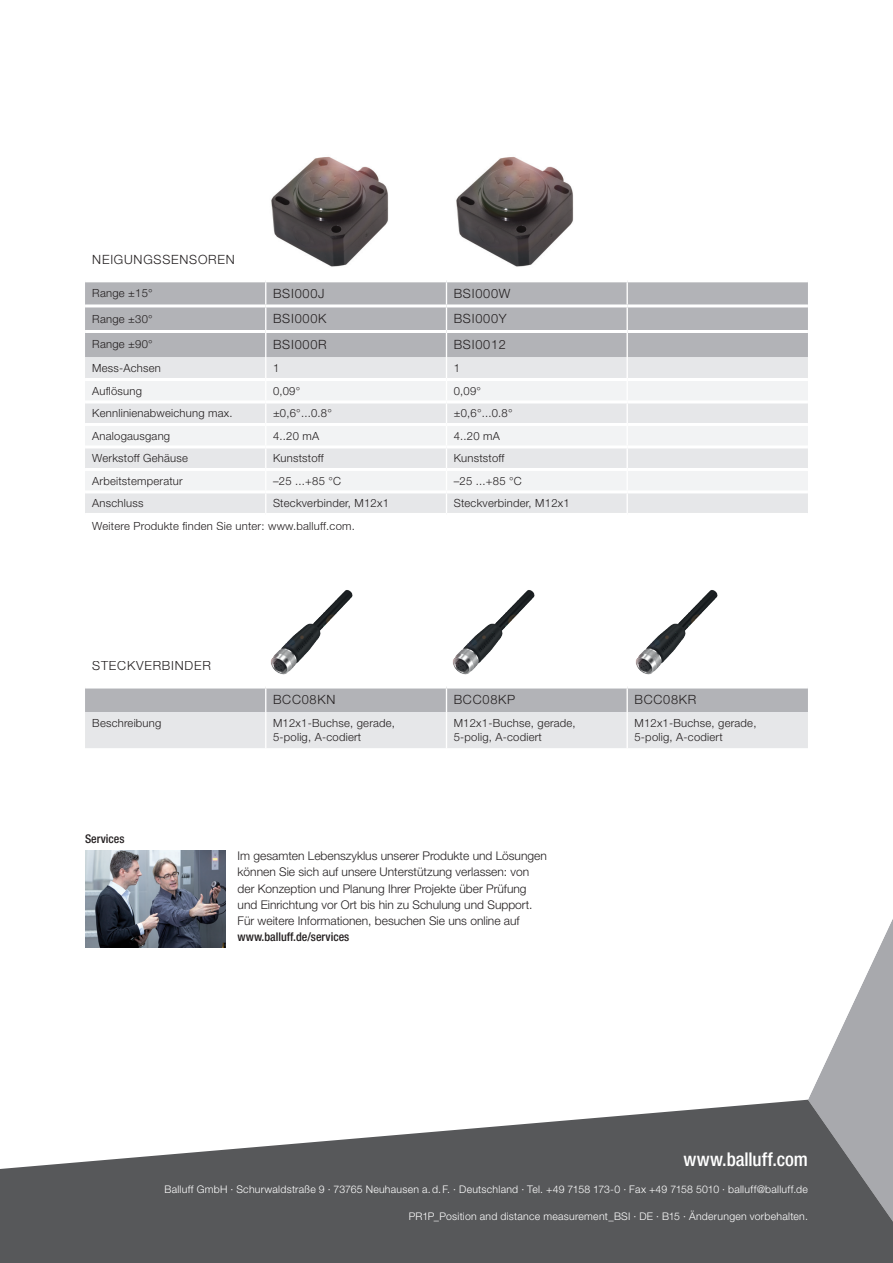
<style>
.page{position:relative;width:893px;height:1263px;background:#fff}
.page>*{position:absolute;margin:0;border:0;box-sizing:border-box;transform-origin:0 0}
.t1{font:500 condensed 19.05px "Helvetica Neue LT Pro";color:#fff}
.t2{font:300 12.75px "Helvetica Neue LT Pro";letter-spacing:.06em;color:#231f20}
.t3{font:300 12px/16.2px "Helvetica Neue LT Pro";color:#231f20}
.t4{font:500 condensed 12px "Helvetica Neue LT Pro";color:#231f20}
.t5{font:300 11.25px/13.5px "Helvetica Neue LT Pro";letter-spacing:.02em;color:#231f20}
.t6{font:300 10.5px "Helvetica Neue LT Pro";letter-spacing:.025em;color:#fff}
</style>
<div class="page">
<svg style="left:85px;top:919px;width:808px;height:181px"></svg>
<svg style="left:0;top:1100px;width:893px;height:163px;fill:#57585a"></svg>
<img style="left:85px;top:850px;width:141px;height:97px">
<img style="left:271px;top:157px;width:118px;height:110px">
<div style="left:85px;top:282px;width:723px;height:75px;background:#b2b3b7"></div>
<div style="left:85px;top:357px;width:723px;height:156px;background:#e6e7e9"></div>
<svg style="left:85px;top:381px;width:723px;height:109px;fill:#f2f3f4"></svg>
<hr style="left:626px;top:357px;width:2px;height:21px;background:#fff">
<svg style="left:626px;top:381px;width:2px;height:19px"></svg>
<hr style="left:626px;top:403px;width:2px;height:20px;background:#fff">
<svg style="left:626px;top:426px;width:2px;height:19px"></svg>
<hr style="left:626px;top:448px;width:2px;height:20px;background:#fff">
<svg style="left:626px;top:471px;width:2px;height:19px"></svg>
<hr style="left:626px;top:493px;width:2px;height:20px;background:#fff">
<hr style="left:626px;top:282px;width:2px;height:22px;background:#fff">
<hr style="left:626px;top:307px;width:2px;height:23px;background:#fff">
<svg style="left:265px;top:282px;width:1px;height:231px"></svg>
<svg style="left:446px;top:282px;width:1px;height:231px"></svg>
<hr style="left:626px;top:333px;width:2px;height:24px;background:#fff">
<hr style="left:85px;top:304px;width:181px;height:3px;background:#fff">
<hr style="left:266px;top:304px;width:180px;height:3px;background:#fff">
<hr style="left:446px;top:304px;width:181px;height:3px;background:#fff">
<hr style="left:627px;top:304px;width:181px;height:3px;background:#fff">
<hr style="left:85px;top:330px;width:181px;height:3px;background:#fff">
<hr style="left:266px;top:330px;width:180px;height:3px;background:#fff">
<hr style="left:446px;top:330px;width:181px;height:3px;background:#fff">
<hr style="left:627px;top:330px;width:181px;height:3px;background:#fff">
<hr style="left:85px;top:378px;width:181px;height:3px;background:#fff">
<hr style="left:266px;top:378px;width:180px;height:3px;background:#fff">
<hr style="left:446px;top:378px;width:181px;height:3px;background:#fff">
<hr style="left:627px;top:378px;width:181px;height:3px;background:#fff">
<hr style="left:85px;top:400px;width:181px;height:3px;background:#fff">
<hr style="left:266px;top:400px;width:180px;height:3px;background:#fff">
<hr style="left:446px;top:400px;width:181px;height:3px;background:#fff">
<hr style="left:627px;top:400px;width:181px;height:3px;background:#fff">
<hr style="left:85px;top:423px;width:181px;height:3px;background:#fff">
<hr style="left:266px;top:423px;width:180px;height:3px;background:#fff">
<hr style="left:446px;top:423px;width:181px;height:3px;background:#fff">
<hr style="left:627px;top:423px;width:181px;height:3px;background:#fff">
<hr style="left:85px;top:445px;width:181px;height:3px;background:#fff">
<hr style="left:266px;top:445px;width:180px;height:3px;background:#fff">
<hr style="left:446px;top:445px;width:181px;height:3px;background:#fff">
<hr style="left:627px;top:445px;width:181px;height:3px;background:#fff">
<hr style="left:85px;top:468px;width:181px;height:3px;background:#fff">
<hr style="left:266px;top:468px;width:180px;height:3px;background:#fff">
<hr style="left:446px;top:468px;width:181px;height:3px;background:#fff">
<hr style="left:627px;top:468px;width:181px;height:3px;background:#fff">
<hr style="left:85px;top:490px;width:181px;height:3px;background:#fff">
<hr style="left:266px;top:490px;width:180px;height:3px;background:#fff">
<hr style="left:446px;top:490px;width:181px;height:3px;background:#fff">
<hr style="left:627px;top:490px;width:181px;height:3px;background:#fff">
<img style="left:456px;top:157px;width:118px;height:110px">
<svg style="left:85px;top:688px;width:723px;height:60px"></svg>
<hr style="left:626px;top:688px;width:2px;height:24px;background:#fff">
<img style="left:270px;top:590px;width:83px;height:85px">
<img style="left:452px;top:590px;width:83px;height:85px">
<img style="left:635px;top:590px;width:83px;height:85px">
<p class="t2" style="left:92px;top:252px;width:144px">NEIGUNGSSENSOREN</p>
<p class="t5" style="left:92px;top:286px;width:62px">Range ±15°</p>
<p class="t2" style="left:273px;top:285px;width:53px">BSI000J</p>
<p class="t2" style="left:454px;top:285px;width:58px">BSI000W</p>
<p class="t5" style="left:92px;top:312px;width:62px">Range ±30°</p>
<p class="t2" style="left:273px;top:311px;width:55px">BSI000K</p>
<p class="t2" style="left:454px;top:311px;width:55px">BSI000Y</p>
<p class="t5" style="left:92px;top:337px;width:62px">Range ±90°</p>
<p class="t2" style="left:273px;top:336px;width:55px">BSI000R</p>
<p class="t2" style="left:454px;top:336px;width:54px">BSI0012</p>
<p class="t5" style="left:92px;top:361px;width:70px">Mess-Achsen</p>
<p class="t5" style="left:273px;top:361px;width:8px">1</p>
<p class="t5" style="left:454px;top:361px;width:8px">1</p>
<p class="t5" style="left:92px;top:384px;width:51px">Auflösung</p>
<p class="t5" style="left:273px;top:384px;width:29px">0,09°</p>
<p class="t5" style="left:454px;top:384px;width:29px">0,09°</p>
<p class="t5" style="left:92px;top:406px;width:142px">Kennlinienabweichung max.</p>
<p class="t5" style="left:273px;top:406px;width:60px">±0,6°...0.8°</p>
<p class="t5" style="left:454px;top:406px;width:60px">±0,6°...0.8°</p>
<p class="t5" style="left:92px;top:429px;width:79px">Analogausgang</p>
<p class="t5" style="left:273px;top:429px;width:48px">4..20 mA</p>
<p class="t5" style="left:454px;top:429px;width:48px">4..20 mA</p>
<p class="t5" style="left:92px;top:451px;width:97px">Werkstoff Gehäuse</p>
<p class="t5" style="left:273px;top:451px;width:52px">Kunststoff</p>
<p class="t5" style="left:454px;top:451px;width:52px">Kunststoff</p>
<p class="t5" style="left:92px;top:474px;width:92px">Arbeitstemperatur</p>
<p class="t5" style="left:273px;top:474px;width:70px">–25 ...+85 °C</p>
<p class="t5" style="left:454px;top:474px;width:70px">–25 ...+85 °C</p>
<p class="t5" style="left:92px;top:496px;width:53px">Anschluss</p>
<p class="t5" style="left:273px;top:496px;width:117px">Steckverbinder, M12x1</p>
<p class="t5" style="left:454px;top:496px;width:117px">Steckverbinder, M12x1</p>
<p class="t5" style="left:92px;top:519px;width:264px">Weitere Produkte finden Sie unter: www.balluff.com.</p>
<p class="t2" style="left:92px;top:658px;width:120px">STECKVERBINDER</p>
<p class="t2" style="left:273px;top:692px;width:64px">BCC08KN</p>
<p class="t2" style="left:454px;top:692px;width:63px">BCC08KP</p>
<p class="t2" style="left:634px;top:692px;width:63px">BCC08KR</p>
<p class="t5" style="left:92px;top:716px;width:71px">Beschreibung</p>
<p class="t5" style="left:273px;top:716px;width:124px">M12x1-Buchse, gerade,<br>5-polig, A-codiert</p>
<p class="t5" style="left:454px;top:716px;width:124px">M12x1-Buchse, gerade,<br>5-polig, A-codiert</p>
<p class="t5" style="left:634px;top:716px;width:124px">M12x1-Buchse, gerade,<br>5-polig, A-codiert</p>
<p class="t4" style="left:85px;top:831px;width:41px">Services</p>
<p class="t3" style="left:238px;top:847px;width:311px">Im gesamten Lebenszyklus unserer Produkte und Lösungen können Sie sich auf unsere Unterstützung verlassen: von der Konzeption und Planung Ihrer Projekte über Prüfung und Einrichtung vor Ort bis hin zu Schulung und Support.<br>Für weitere Informationen, besuchen Sie uns online auf</p>
<p class="t4" style="left:238px;top:929px;width:113px">www.balluff.de/services</p>
<h1 class="t1" style="left:683px;top:1148px;width:126px">www.balluff.com</h1>
<p class="t6" style="left:164px;top:1183px;width:645px">Balluff GmbH · Schurwaldstraße 9 · 73765 Neuhausen a.d. F. · Deutschland · Tel. +49 7158 173-0 · Fax +49 7158 5010 · balluff@balluff.de</p>
<p class="t6" style="left:409px;top:1210px;width:401px">PR1P_Position and distance measurement_BSI · DE · B15 · Änderungen vorbehalten.</p>
</div>
